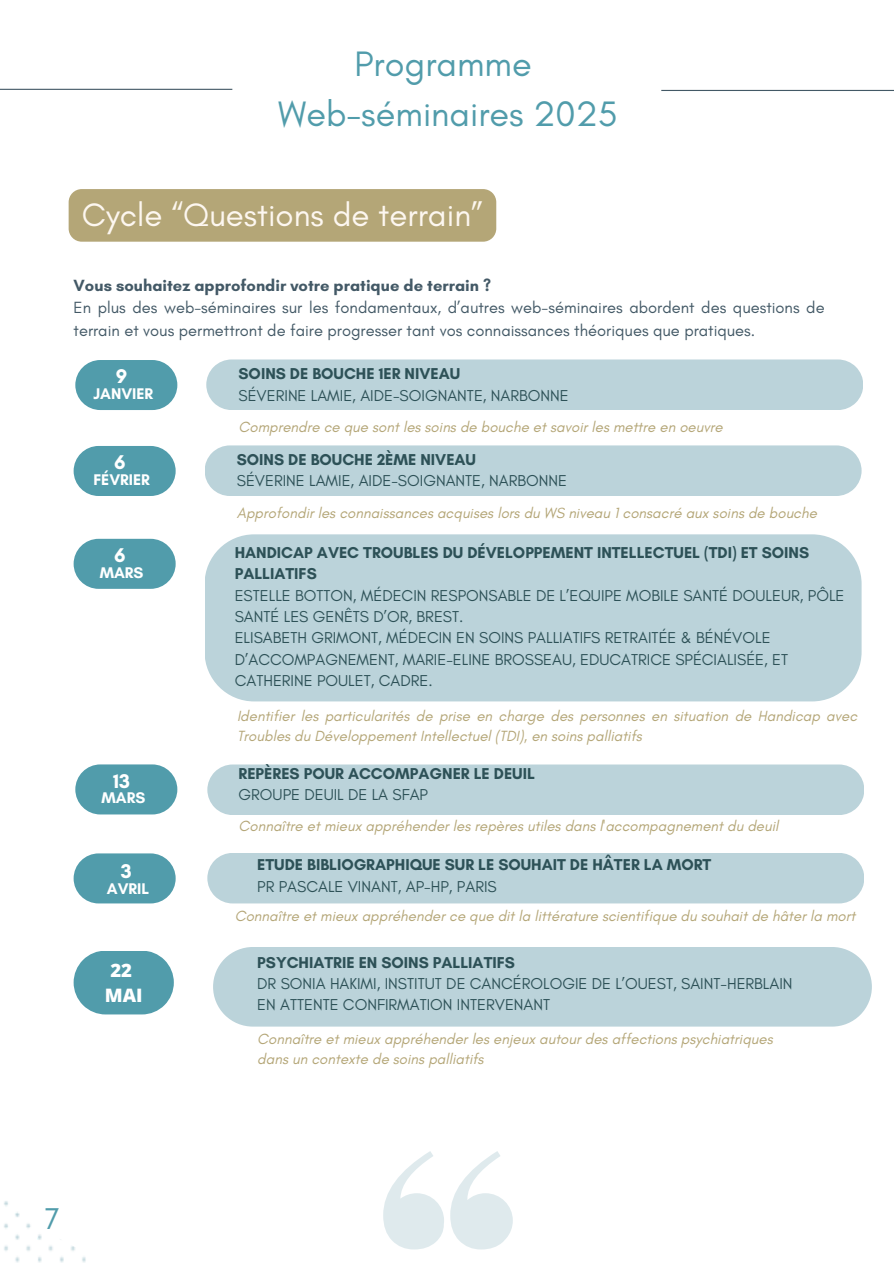
<style>
.page{position:relative;width:894px;height:1264px;background:#fff}
.page>*{position:absolute;margin:0;border:0;box-sizing:border-box;transform-origin:0 0}
.t1{font:36px/49.5px "Glacial Indifference";color:#519cab;text-align:center}
.t2{font:33px "Glacial Indifference";color:#fdf7f0}
.t3{font:30.75px "Glacial Indifference";color:#519cab}
.t4{font:700 20.25px "Glacial Indifference";color:#fff}
.t5{font:800 18.6px/25.8px "Open Sans";color:#fff;text-align:center}
.t6{font:16.5px/22.5px "Glacial Indifference";color:#435966}
.t7{font:700 16.5px "Glacial Indifference";color:#435966}
.t8{font:16.05px/21.3px "Glacial Indifference";color:#2d5157}
.t9{font:700 16.05px/21.3px "Glacial Indifference";color:#2d5157}
.t10{font:700 15.75px "Glacial Indifference";color:#fff}
.t11{font:italic 15px/20.2px "Glacial Indifference";color:#b4a677}
.s1{font-weight:700}
.s2{font-weight:400}
</style>
<div class="page">
<hr style="left:0;top:89px;width:232px;height:1px;background:#435966">
<hr style="left:661px;top:90px;width:232px;height:1px;background:#435966">
<div style="left:69px;top:189px;width:427px;height:53px;background:#b4a677"></div>
<div style="left:206px;top:359px;width:657px;height:51px;background:#bbd3da"></div>
<div style="left:75px;top:360px;width:102px;height:50px;background:#519cab;border-radius:25px"></div>
<svg style="left:383px;top:1151px;width:61px;height:98px"></svg>
<svg style="left:450px;top:1151px;width:62px;height:98px"></svg>
<div style="left:205px;top:445px;width:656px;height:51px;background:#bbd3da"></div>
<div style="left:74px;top:446px;width:102px;height:50px;background:#519cab;border-radius:25px"></div>
<div style="left:204px;top:534px;width:657px;height:167px;background:#bbd3da;border-radius:50px"></div>
<div style="left:74px;top:539px;width:102px;height:50px;background:#519cab;border-radius:25px"></div>
<div style="left:207px;top:764px;width:657px;height:51px;background:#bbd3da"></div>
<div style="left:75px;top:764px;width:102px;height:50px;background:#519cab;border-radius:25px"></div>
<div style="left:207px;top:853px;width:657px;height:50px;background:#bbd3da"></div>
<div style="left:74px;top:853px;width:102px;height:50px;background:#519cab;border-radius:25px"></div>
<div style="left:213px;top:947px;width:658px;height:79px;background:#bbd3da"></div>
<svg style="left:74px;top:951px;width:100px;height:63px"></svg>
<svg style="left:4px;top:1201px;width:82px;height:62px"></svg>
<h3 class="t1" style="left:278px;top:39px;width:341px">Programme<br>Web-séminaires 2025</h3>
<h1 class="t2" style="left:82px;top:195px;width:402px">Cycle “Questions de terrain”</h1>
<h1 class="t7" style="left:74px;top:275px;width:419px">Vous souhaitez approfondir votre pratique de terrain ?</h1>
<p class="t6" style="left:74px;top:296px;width:752px">En plus des web-séminaires sur les fondamentaux, d’autres web-séminaires abordent des questions de terrain et vous permettront de faire progresser tant vos connaissances théoriques que pratiques.</p>
<p class="t4" style="left:116px;top:364px;width:13px">9</p>
<p class="t10" style="left:93px;top:384px;width:61px">JANVIER</p>
<h3 class="t4" style="left:114px;top:450px;width:13px">6</h3>
<h4 class="t10" style="left:93px;top:470px;width:58px">FÉVRIER</h4>
<h3 class="t4" style="left:114px;top:542px;width:13px">6</h3>
<h4 class="t10" style="left:100px;top:563px;width:45px">MARS</h4>
<h3 class="t4" style="left:113px;top:768px;width:18px">13</h3>
<h4 class="t10" style="left:101px;top:788px;width:45px">MARS</h4>
<h2 class="t4" style="left:121px;top:859px;width:12px">3</h2>
<h3 class="t10" style="left:107px;top:879px;width:44px">AVRIL</h3>
<h4 class="t8" style="left:238px;top:363px;width:331px"><span class="s1">SOINS DE BOUCHE 1ER NIVEAU<br></span>SÉVERINE LAMIE, AIDE-SOIGNANTE, NARBONNE</h4>
<p class="t11" style="left:238px;top:416px;width:485px">Comprendre ce que sont les soins de bouche et savoir les mettre en oeuvre</p>
<p class="t8" style="left:237px;top:449px;width:331px"><span class="s1">SOINS DE BOUCHE 2ÈME NIVEAU<br></span>SÉVERINE LAMIE, AIDE-SOIGNANTE, NARBONNE</p>
<p class="t11" style="left:237px;top:502px;width:581px">Approfondir les connaissances acquises lors du WS niveau 1 consacré aux soins de bouche</p>
<p class="t8" style="left:235px;top:541px;width:611px"><span class="s1">HANDICAP AVEC TROUBLES DU DÉVELOPPEMENT INTELLECTUEL (TDI) ET SOINS PALLIATIFS<br></span>ESTELLE BOTTON, MÉDECIN RESPONSABLE DE L’EQUIPE MOBILE SANTÉ DOULEUR, PÔLE SANTÉ LES GENÊTS D’OR, BREST.<br>ELISABETH GRIMONT, MÉDECIN EN SOINS PALLIATIFS RETRAITÉE &amp; BÉNÉVOLE D’ACCOMPAGNEMENT, MARIE-ELINE BROSSEAU, EDUCATRICE SPÉCIALISÉE, ET CATHERINE POULET, CADRE.</p>
<p class="t11" style="left:237px;top:705px;width:621px">Identifier les particularités de prise en charge des personnes en situation de Handicap avec<br>Troubles du Développement Intellectuel (TDI), en soins palliatifs</p>
<p class="t9" style="left:238px;top:762px;width:298px">REPÈRES POUR ACCOMPAGNER LE DEUIL<br><span class="s2">GROUPE DEUIL DE LA SFAP</span></p>
<p class="t11" style="left:238px;top:815px;width:541px">Connaître et mieux appréhender les repères utiles dans l'accompagnement du deuil</p>
<h4 class="t9" style="left:257px;top:854px;width:455px">ETUDE BIBLIOGRAPHIQUE SUR LE SOUHAIT DE HÂTER LA MORT<br><span class="s2">PR PASCALE VINANT, AP-HP, PARIS</span></h4>
<p class="t11" style="left:235px;top:906px;width:622px">Connaître et mieux appréhender ce que dit la littérature scientifique du souhait de hâter la mort</p>
<h4 class="t5" style="left:105px;top:956px;width:39px">22<br>MAI</h4>
<p class="t8" style="left:257px;top:951px;width:536px"><span class="s1">PSYCHIATRIE EN SOINS PALLIATIFS<br></span>DR SONIA HAKIMI, INSTITUT DE CANCÉROLOGIE DE L’OUEST, SAINT-HERBLAIN<br>EN ATTENTE CONFIRMATION INTERVENANT</p>
<p class="t11" style="left:257px;top:1028px;width:517px">Connaître et mieux appréhender les enjeux autour des affections psychiatriques</p>
<p class="t11" style="left:257px;top:1048px;width:228px">dans un contexte de soins palliatifs</p>
<p class="t3" style="left:45px;top:1199px;width:17px">7</p>
</div>
